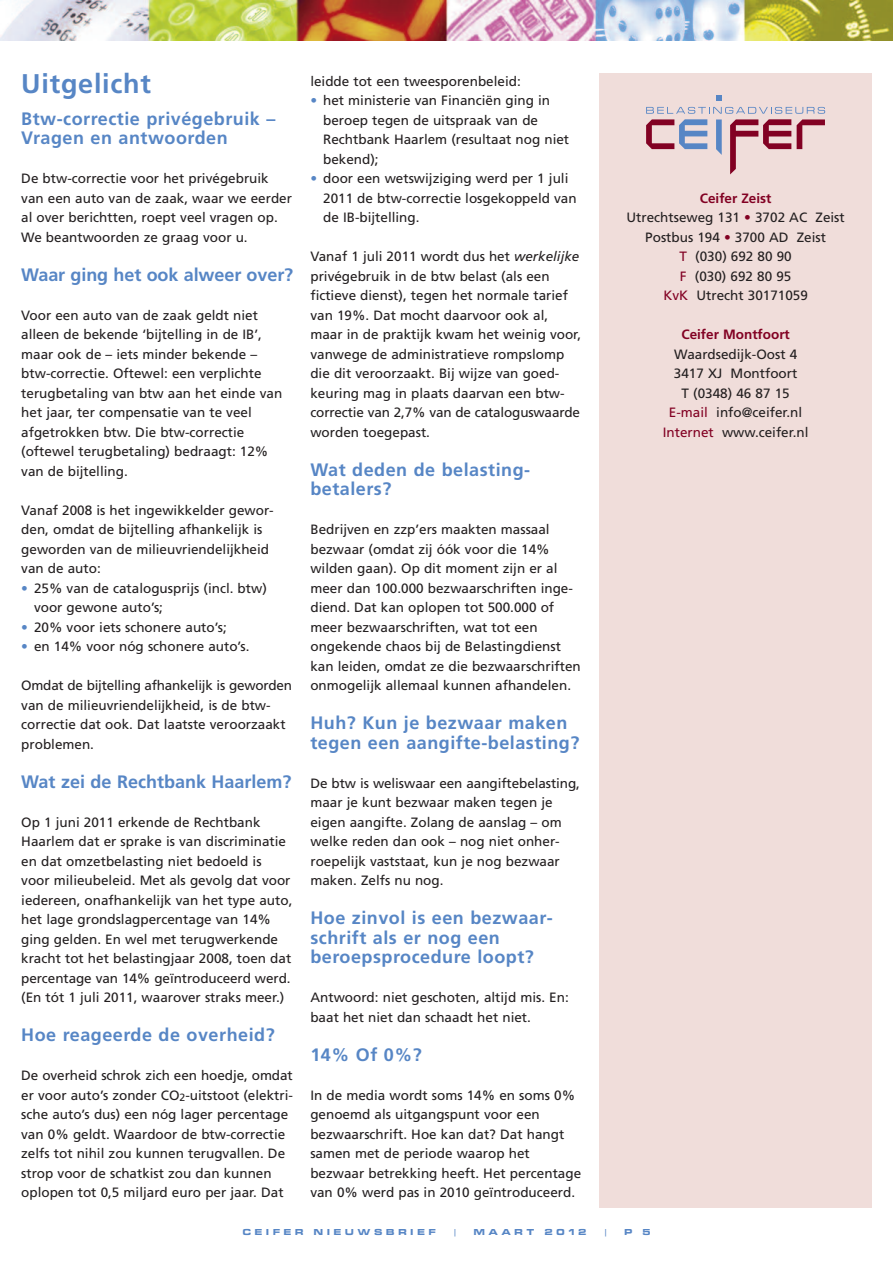
<style>
.page{position:relative;width:893px;height:1263px;background:#fff}
.page>*{position:absolute;margin:0;border:0;box-sizing:border-box;transform-origin:0 0}
.t1{font:700 27px "Frutiger";letter-spacing:.03em;color:#5786c5}
.t2{font:700 18px/19.5px "Frutiger";letter-spacing:.03em;color:#5786c5}
.t3{font:700 18px "Frutiger";letter-spacing:-.005em;color:#5786c5}
.t4{font:700 18px "Frutiger";color:#5786c5}
.t5{font:13.5px/19.5px "Frutiger";color:#231f20}
.t6{font:700 13.5px "Frutiger";color:#820123}
.t7{font:9px "Microgramma D Bold Exte";letter-spacing:.45em;color:#5786c5}
.t8{font:9px "Microgramma D Medi Exte";color:#5786c5}
.s1{color:#5786c5}
.s2{font-style:italic}
.s3{font-weight:700;color:#820123}
.s4{color:#820123}
</style>
<div class="page">
<img style="left:0;top:0;width:893px;height:40px">
<div style="left:600px;top:74px;width:272px;height:1134px;background:#f0ddda"></div>
<svg style="left:716px;top:96px;width:6px;height:5px"></svg>
<svg style="left:646px;top:107px;width:179px;height:67px"></svg>
<h1 class="t1" style="left:21px;top:73px;width:131px">Uitgelicht</h1>
<p class="t5" style="left:310px;top:72px;width:212px">leidde tot een tweesporenbeleid:</p>
<p class="t5" style="left:323px;top:92px;width:248px;text-indent:-13px"><span class="s1">•</span> het ministerie van Financiën ging in beroep tegen de uitspraak van de<br>Rechtbank Haarlem (resultaat nog niet bekend);</p>
<p class="t5" style="left:323px;top:170px;width:255px;text-indent:-13px"><span class="s1">•</span> door een wetswijziging werd per 1 juli<br>2011 de btw-correctie losgekoppeld van de IB-bijtelling.</p>
<p class="t5" style="left:310px;top:248px;width:272px">Vanaf 1 juli 2011 wordt dus het <span class="s2">werkelijke </span>privégebruik in de btw belast (als een fictieve dienst), tegen het normale tarief van 19%. Dat mocht daarvoor ook al, maar in de praktijk kwam het weinig voor, vanwege de administratieve rompslomp die dit veroorzaakt. Bij wijze van goed&shy;keuring mag in plaats daarvan een btw&shy;correctie van 2,7% van de cataloguswaarde worden toegepast.</p>
<h2 class="t2" style="left:310px;top:461px;width:221px">Wat deden de belasting&shy;betalers?</h2>
<p class="t5" style="left:310px;top:521px;width:272px">Bedrijven en zzp’ers maakten massaal bezwaar (omdat zij óók voor die 14% wilden gaan). Op dit moment zijn er al meer dan 100.000 bezwaarschriften inge&shy;diend. Dat kan oplopen tot 500.000 of meer bezwaarschriften, wat tot een ongekende chaos bij de Belastingdienst kan leiden, omdat ze die bezwaarschriften onmogelijk allemaal kunnen afhandelen.</p>
<h2 class="t2" style="left:310px;top:715px;width:271px">Huh? Kun je bezwaar maken tegen een aangifte-belasting?</h2>
<p class="t5" style="left:310px;top:774px;width:271px">De btw is weliswaar een aangiftebelasting, maar je kunt bezwaar maken tegen je eigen aangifte. Zolang de aanslag – om welke reden dan ook – nog niet onher&shy;roepelijk vaststaat, kun je nog bezwaar maken. Zelfs nu nog.</p>
<h2 class="t2" style="left:310px;top:910px;width:244px">Hoe zinvol is een bezwaar&shy;schrift als er nog een beroepsprocedure loopt?</h2>
<p class="t5" style="left:310px;top:989px;width:260px">Antwoord: niet geschoten, altijd mis. En: baat het niet dan schaadt het niet.</p>
<h2 class="t2" style="left:310px;top:1046px;width:113px">14% Of 0%?</h2>
<p class="t5" style="left:310px;top:1086px;width:272px">In de media wordt soms 14% en soms 0% genoemd als uitgangspunt voor een bezwaarschrift. Hoe kan dat? Dat hangt samen met de periode waarop het bezwaar betrekking heeft. Het percentage van 0% werd pas in 2010 geïntroduceerd.</p>
<p class="t7" style="left:243px;top:1226px;width:194px">CEIFER NIEUWSBRIEF</p>
<p class="t8" style="left:453px;top:1226px;width:6px">|</p>
<p class="t7" style="left:474px;top:1226px;width:114px">MAART 2012</p>
<p class="t8" style="left:603px;top:1226px;width:6px">|</p>
<p class="t7" style="left:624px;top:1226px;width:27px">P 5</p>
<h2 class="t2" style="left:21px;top:110px;width:256px">Btw-correctie privégebruik –<br>Vragen en antwoorden</h2>
<p class="t5" style="left:21px;top:170px;width:272px">De btw-correctie voor het privégebruik van een auto van de zaak, waar we eerder al over berichtten, roept veel vragen op.<br>We beantwoorden ze graag voor u.</p>
<h2 class="t3" style="left:21px;top:267px;width:273px">Waar ging het ook alweer over?</h2>
<p class="t5" style="left:21px;top:306px;width:263px">Voor een auto van de zaak geldt niet alleen de bekende ‘bijtelling in de IB’, maar ook de – iets minder bekende – btw-correctie. Oftewel: een verplichte terugbetaling van btw aan het einde van het jaar, ter compensatie van te veel afgetrokken btw. Die btw-correctie (oftewel terugbetaling) bedraagt: 12% van de bijtelling.</p>
<p class="t5" style="left:21px;top:501px;width:254px">Vanaf 2008 is het ingewikkelder gewor&shy;den, omdat de bijtelling afhankelijk is geworden van de milieuvriendelijkheid van de auto:</p>
<p class="t5" style="left:34px;top:579px;width:234px;text-indent:-13px"><span class="s1">•</span> 25% van de catalogusprijs (incl. btw) voor gewone auto’s;</p>
<p class="t5" style="left:21px;top:618px;width:207px"><span class="s1">•</span> 20% voor iets schonere auto’s;</p>
<p class="t5" style="left:21px;top:638px;width:230px"><span class="s1">•</span> en 14% voor nóg schonere auto’s.</p>
<p class="t5" style="left:21px;top:677px;width:272px">Omdat de bijtelling afhankelijk is geworden van de milieuvriendelijkheid, is de btw&shy;correctie dat ook. Dat laatste veroorzaakt problemen.</p>
<h2 class="t4" style="left:21px;top:774px;width:272px">Wat zei de Rechtbank Haarlem?</h2>
<p class="t5" style="left:21px;top:813px;width:273px">Op 1 juni 2011 erkende de Rechtbank Haarlem dat er sprake is van discriminatie en dat omzetbelasting niet bedoeld is voor milieubeleid. Met als gevolg dat voor iedereen, onafhankelijk van het type auto, het lage grondslagpercentage van 14% ging gelden. En wel met terugwerkende kracht tot het belastingjaar 2008, toen dat percentage van 14% geïntroduceerd werd. (En tót 1 juli 2011, waarover straks meer.)</p>
<h2 class="t2" style="left:21px;top:1027px;width:255px">Hoe reageerde de overheid?</h2>
<p class="t5" style="left:21px;top:1067px;width:273px">De overheid schrok zich een hoedje, omdat er voor auto’s zonder CO<sub>2</sub>-uitstoot (elektri&shy;sche auto’s dus) een nóg lager percentage van 0% geldt. Waardoor de btw-correctie zelfs tot nihil zou kunnen terugvallen. De strop voor de schatkist zou dan kunnen oplopen tot 0,5 miljard euro per jaar. Dat</p>
<p class="t5" style="left:626px;top:189px;width:220px;text-align:center"><span class="s3">Ceifer Zeist<br></span>Utrechtseweg 131 <span class="s4">•</span> 3702 AC Zeist<br>Postbus 194 <span class="s4">•</span> 3700 AD Zeist<br><span class="s4">T</span> (030) 692 80 90<br><span class="s4">F</span> (030) 692 80 95<br><span class="s4">KvK</span> Utrecht 30171059</p>
<p class="t6" style="left:681px;top:329px;width:110px">Ceifer Montfoort</p>
<p class="t5" style="left:663px;top:345px;width:147px;text-align:center">Waardsedijk-Oost 4<br>3417 XJ Montfoort<br>T (0348) 46 87 15<br><span class="s4">E-mail</span> info@ceifer.nl<br><span class="s4">Internet</span> www.ceifer.nl</p>
</div>
